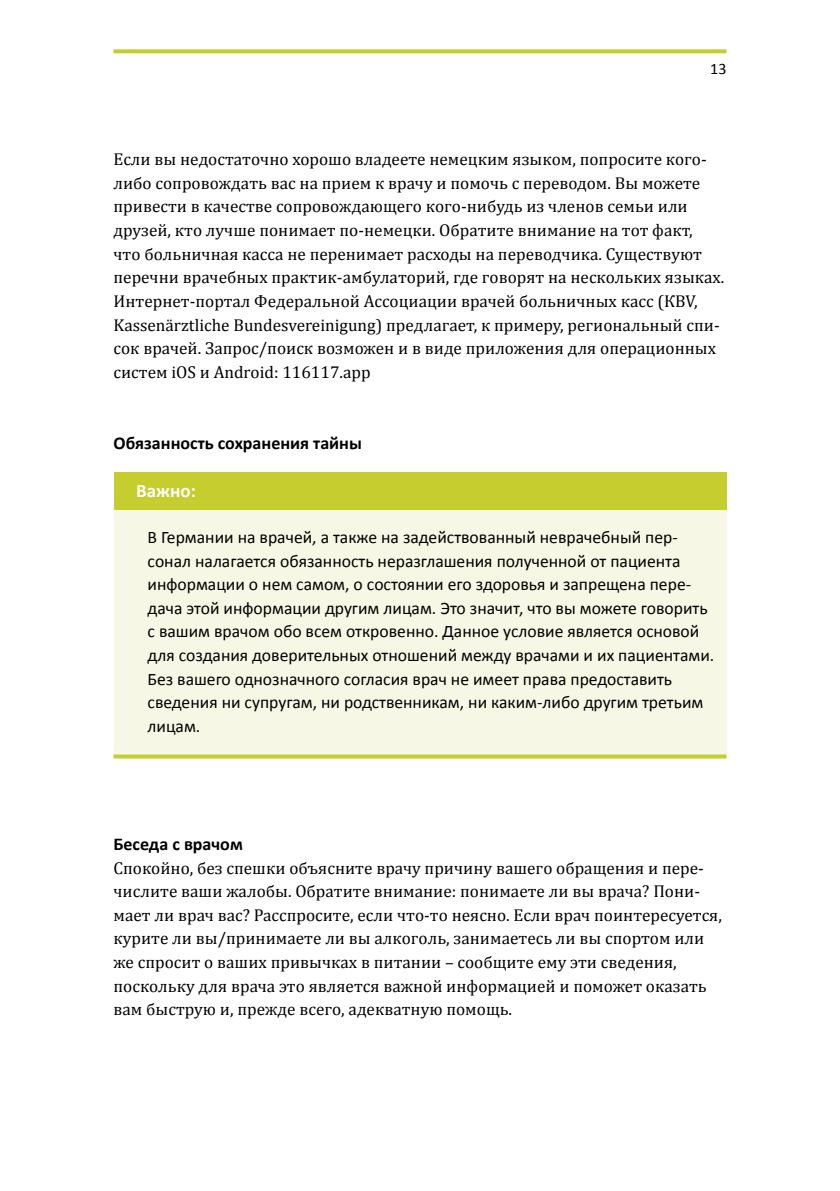
<style>
.page{position:relative;width:840px;height:1191px;background:#fff}
.page>*{position:absolute;margin:0;border:0;box-sizing:border-box;transform-origin:0 0}
.t1{font:700 19px "Calibri";color:#fff}
.Fließtext_Serif{font:700 18px "Calibri";color:#000}
.Kasten{font:17.6px/23.6px "Calibri";color:#000}
.Fließtext_Serif-2{font:17.2px/23.6px "Cambria";color:#000}
.t2{font:16px "Calibri";color:#000}
</style>
<div class="page">
<svg style="left:113px;top:49px;width:613px;height:4px;background:#cad140"></svg>
<div style="left:113px;top:497px;width:613px;height:259px;background:#f7f7e6"></div>
<svg style="left:113px;top:754px;width:613px;height:4px;background:#ccd246"></svg>
<div style="left:113px;top:472px;width:613px;height:38px;background:#c6cd2f"></div>
<p class="t2" style="left:709px;top:59px;width:18px">13</p>
<p class="Fließtext_Serif-2" style="left:113px;top:147px;width:612px">Если вы недостаточно хорошо владеете немецким языком, попросите кого&shy;либо сопровождать вас на прием к врачу и помочь с переводом. Вы можете привести в качестве сопровождающего кого-нибудь из членов семьи или друзей, кто лучше понимает по-немецки. Обратите внимание на тот факт,<br>что больничная касса не перенимает расходы на переводчика. Существуют перечни врачебных практик-амбулаторий, где говорят на нескольких языках.<br>Интернет-портал Федеральной Ассоциации врачей больничных касс (КBV, Kassenärztliche Bundesvereinigung) предлагает, к примеру, региональный спи&shy;сок врачей. Запрос/поиск возможен и в виде приложения для операционных систем iOS и Android: 116117.app</p>
<p class="Fließtext_Serif" style="left:113px;top:431px;width:250px">Обязанность сохранения тайны</p>
<p class="t1" style="left:136px;top:479px;width:61px">Важно:</p>
<p class="Kasten" style="left:147px;top:525px;width:568px">В Германии на врачей, а также на задействованный неврачебный пер&shy;сонал налагается обязанность неразглашения полученной от пациента информации о нем самом, о состоянии его здоровья и запрещена пере&shy;дача этой информации другим лицам. Это значит, что вы можете говорить с вашим врачом обо всем откровенно. Данное условие является основой для создания доверительных отношений между врачами и их пациентами.<br>Без вашего однозначного согласия врач не имеет права предоставить сведения ни супругам, ни родственникам, ни каким-либо другим третьим лицам.</p>
<p class="Fließtext_Serif" style="left:113px;top:832px;width:131px">Беседа с врачом</p>
<p class="Fließtext_Serif-2" style="left:113px;top:855px;width:609px">Спокойно, без спешки объясните врачу причину вашего обращения и пере&shy;числите ваши жалобы. Обратите внимание: понимаете ли вы врача? Пони&shy;мает ли врач вас? Расспросите, если что-то неясно. Если врач поинтересуется, курите ли вы/принимаете ли вы алкоголь, занимаетесь ли вы спортом или же спросит о ваших привычках в питании – сообщите ему эти сведения, поскольку для врача это является важной информацией и поможет оказать вам быструю и, прежде всего, адекватную помощь.</p>
</div>
